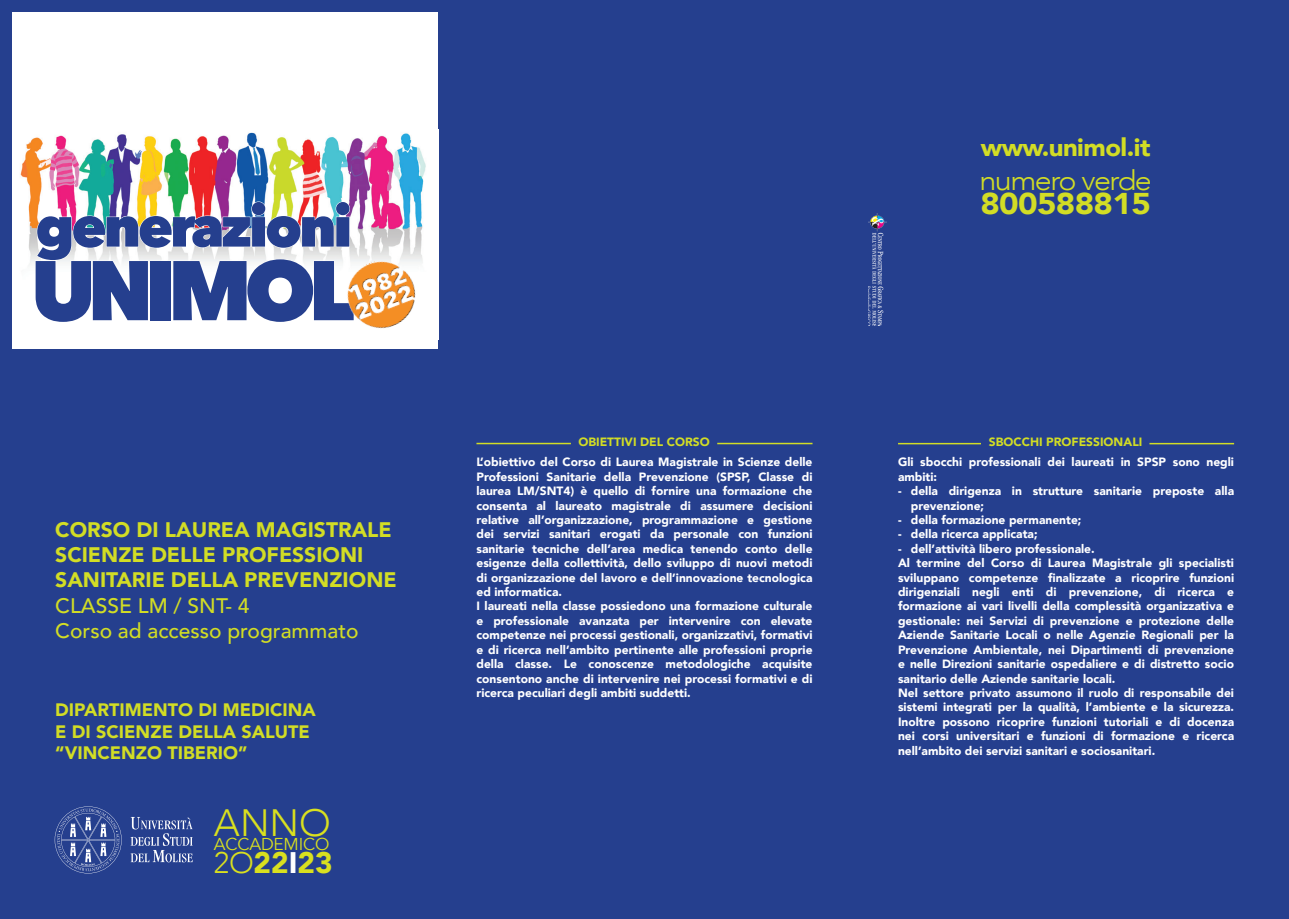
<style>
.page{position:relative;width:1289px;height:919px;background:#fff}
.page>*{position:absolute;margin:0;border:0;box-sizing:border-box;transform-origin:0 0}
.t1{font:800 83.55px "Avenir Next";letter-spacing:-.1em;color:#253f8e}
.t2{font:800 55.95px "Avenir Next";letter-spacing:-.055em;color:#253f8e}
.t3{font:300 37.95px "Avenir";color:#d9e01f}
.t4{font:900 30px "Avenir";letter-spacing:-.02em;color:#d2dd25;scale:1.1 1}
.t5{font:900 29.7px "Avenir";color:#d9e01f}
.t6{font:300 27.75px "Avenir";letter-spacing:-.05em;color:#d2dd25;scale:1.1 1}
.t7{font:900 24.75px "Avenir";letter-spacing:-.02em;color:#d2dd25;scale:1.04 1}
.t8{font:900 21px/25.2px "Avenir";color:#d2dd25}
.t9{font:500 21px/25.2px "Avenir";color:#d2dd25}
.t10{font:900 18px/21.6px "Avenir";color:#d2dd25}
.t11{font:17.25px "Avenir";letter-spacing:-.01em;color:#d9e01f}
.t12{font:900 12px/14.4px "Avenir";color:#fff}
.t13{font:900 12px "Avenir";color:#d2dd25}
.s1{font-weight:300}
.s2{color:#fff}
</style>
<div class="page">
<div style="left:0;top:0;width:1288px;height:918px;background:#253f8e"></div>
<img style="left:868px;top:214px;width:18px;height:111px">
<hr style="left:1149px;top:443px;width:84px;height:1px;background:#d2dd25">
<hr style="left:898px;top:443px;width:83px;height:1px;background:#d2dd25">
<hr style="left:717px;top:443px;width:95px;height:1px;background:#d2dd25">
<hr style="left:476px;top:443px;width:95px;height:1px;background:#d2dd25">
<svg style="left:55px;top:806px;width:67px;height:67px;background:#455b9e"></svg>
<svg style="left:130px;top:816px;width:63px;height:46px;background:#5065a4"></svg>
<div style="left:13px;top:13px;width:425px;height:336px;background:#fff"></div>
<img style="left:20px;top:132px;width:406px;height:133px">
<svg style="left:35px;top:201px;width:319px;height:64px"></svg>
<img style="left:337px;top:250px;width:89px;height:79px">
<h2 class="t2" style="left:35px;top:192px;width:318px">generazioni</h2>
<h1 class="t1" style="left:31px;top:239px;width:325px">UNIMOL</h1>
<h3 class="t8" style="left:55px;top:516px;width:343px">CORSO DI LAUREA MAGISTRALE<br>SCIENZE DELLE PROFESSIONI<br>SANITARIE DELLA PREVENZIONE</h3>
<h3 class="t9" style="left:55px;top:591px;width:305px">CLASSE LM / SNT- 4<br>Corso ad accesso programmato</h3>
<h3 class="t10" style="left:55px;top:698px;width:262px">DIPARTIMENTO DI MEDICINA<br>E DI SCIENZE DELLA SALUTE “VINCENZO TIBERIO”</h3>
<h3 class="t3" style="left:214px;top:800px;width:118px">anno</h3>
<h3 class="t11" style="left:214px;top:833px;width:117px">ACCADEMICO</h3>
<h3 class="t5" style="left:214px;top:836px;width:120px"><span class="s1">2O</span>22<span class="s2">i</span>23</h3>
<h3 class="t7" style="left:980px;top:126px;width:165px">www.unimol.it</h3>
<h3 class="t6" style="left:979px;top:164px;width:158px">numero verde</h3>
<h3 class="t4" style="left:980px;top:178px;width:157px">800588815</h3>
<p class="t13" style="left:578px;top:432px;width:133px">OBIETTIVI DEL CORSO</p>
<p class="t13" style="left:988px;top:432px;width:155px">SBOCCHI PROFESSIONALI</p>
<p class="t12" style="left:476px;top:454px;width:337px">L’obiettivo del Corso di Laurea Magistrale in Scienze delle Professioni Sanitarie della Prevenzione (SPSP, Classe di laurea LM/SNT4) è quello di fornire una formazione che consenta al laureato magistrale di assumere decisioni relative all’organizzazione, programmazione e gestione dei servizi sanitari erogati da personale con funzioni sanitarie tecniche dell’area medica tenendo conto delle esigenze della collettività, dello sviluppo di nuovi metodi di organizzazione del lavoro e dell’innovazione tecnologica ed informatica.<br>I laureati nella classe possiedono una formazione culturale e professionale avanzata per intervenire con elevate competenze nei processi gestionali, organizzativi, formativi e di ricerca nell’ambito pertinente alle professioni proprie della classe. Le conoscenze metodologiche acquisite consentono anche di intervenire nei processi formativi e di ricerca peculiari degli ambiti suddetti.</p>
<p class="t12" style="left:898px;top:454px;width:337px">Gli sbocchi professionali dei laureati in SPSP sono negli ambiti:</p>
<p class="t12" style="left:910px;top:483px;width:325px;text-indent:-13px">- della dirigenza in strutture sanitarie preposte alla prevenzione;</p>
<p class="t12" style="left:898px;top:512px;width:185px">- della formazione permanente;</p>
<p class="t12" style="left:898px;top:526px;width:141px">- della ricerca applicata;</p>
<p class="t12" style="left:898px;top:541px;width:337px">- dell’attività libero professionale.<br>Al termine del Corso di Laurea Magistrale gli specialisti sviluppano competenze finalizzate a ricoprire funzioni dirigenziali negli enti di prevenzione, di ricerca e formazione ai vari livelli della complessità organizzativa e gestionale: nei Servizi di prevenzione e protezione delle Aziende Sanitarie Locali o nelle Agenzie Regionali per la Prevenzione Ambientale, nei Dipartimenti di prevenzione e nelle Direzioni sanitarie ospedaliere e di distretto socio sanitario delle Aziende sanitarie locali.<br>Nel settore privato assumono il ruolo di responsabile dei sistemi integrati per la qualità, l’ambiente e la sicurezza.<br>Inoltre possono ricoprire funzioni tutoriali e di docenza nei corsi universitari e funzioni di formazione e ricerca nell’ambito dei servizi sanitari e sociosanitari.</p>
</div>
